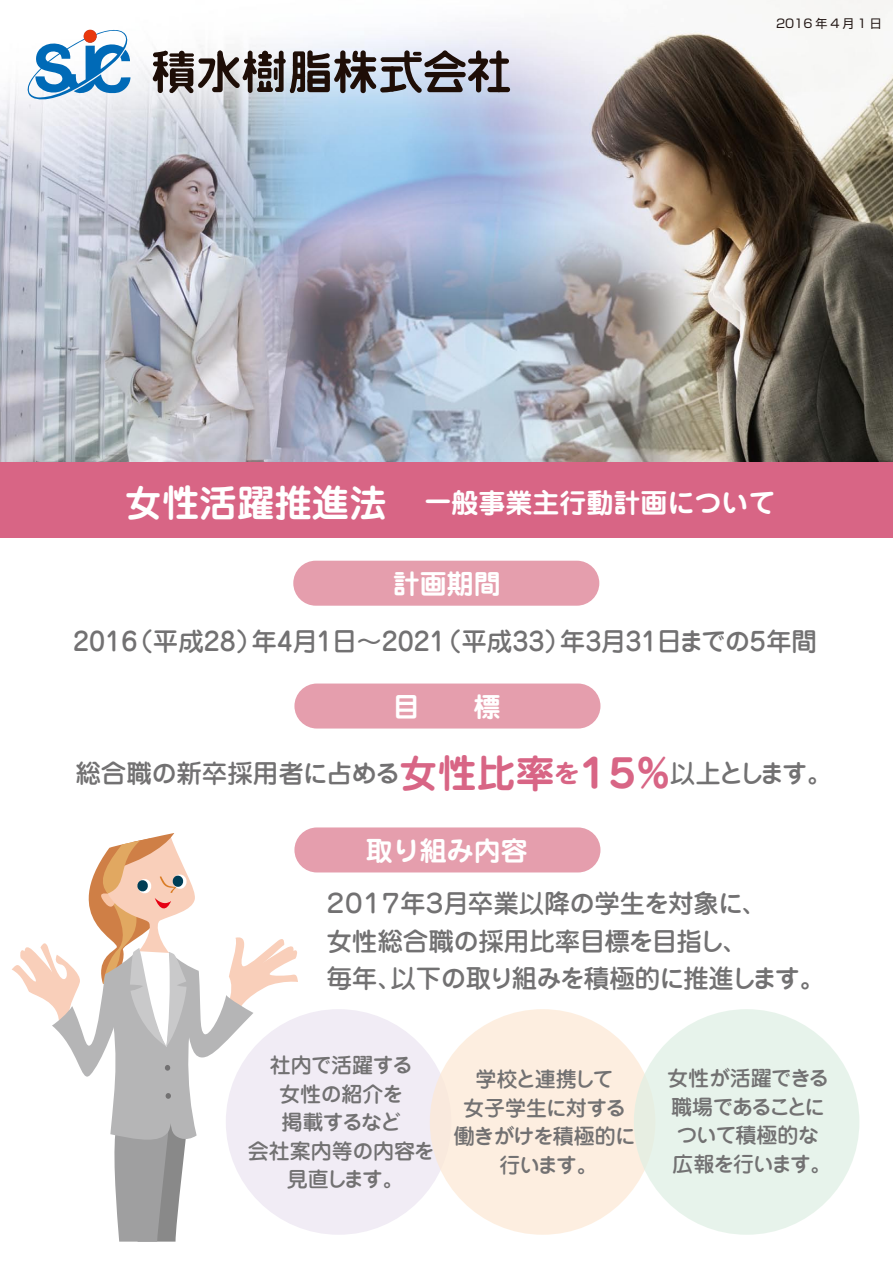
<style>
.page{position:relative;width:893px;height:1263px;background:#fff}
.page>*{position:absolute;margin:0;border:0;box-sizing:border-box;transform-origin:0 0}
.t1{font:700 27px "Jun 501 Pro";color:#fff}
.t2{font:500 25.5px/37.5px "Jun 34 Pro";letter-spacing:-.02em;color:#727172}
.t3{font:500 25.5px "Jun 34 Pro";color:#727172}
.t4{font:500 21px/28.5px "Jun 34 Pro";letter-spacing:-.035em;color:#727172;text-align:center}
.t5{font:500 21px/28.5px "Jun 34 Pro";letter-spacing:-.055em;color:#727172;text-align:center}
.t6{font:12px "Shin Go Pro";letter-spacing:.25em;color:#231815}
.s1{font-size:37.5px}
.s2{font-family:"Jun 501 Pro";font-weight:700;font-size:39px;color:#d86585}
.s3{font-family:"Jun 501 Pro";font-weight:700;color:#d86585}
</style>
<div class="page">
<div style="left:226px;top:1009px;width:225px;height:226px;background:#f1ecf5;border-radius:50%"></div>
<div style="left:430px;top:1009px;width:225px;height:226px;background:#fdeee0;border-radius:50%"></div>
<div style="left:634px;top:1009px;width:225px;height:226px;background:#e7f3eb;border-radius:50%"></div>
<img style="left:0;top:0;width:893px;height:462px">
<div style="left:496px;top:50px;width:5px;height:42px;background:#1e0e07;border-radius:3px"></div>
<div style="left:487px;top:87px;width:23px;height:5px;background:#1e0e07;border-radius:3px"></div>
<div style="left:489px;top:59px;width:20px;height:5px;background:#1e0e07;border-radius:3px"></div>
<svg style="left:152px;top:50px;width:337px;height:43px;background:#848183"></svg>
<svg style="left:24px;top:26px;width:106px;height:74px"></svg>
<div style="left:84px;top:30px;width:13px;height:13px;background:#e8380d;border-radius:50%"></div>
<div style="left:0;top:462px;width:893px;height:75px;background:#d86585"></div>
<div style="left:293px;top:561px;width:306px;height:45px;background:#e59ead;border-radius:22px"></div>
<div style="left:294px;top:683px;width:306px;height:45px;background:#e59ead;border-radius:22px"></div>
<div style="left:294px;top:827px;width:306px;height:45px;background:#e59ead;border-radius:22px"></div>
<svg style="left:12px;top:833px;width:287px;height:408px"></svg>
<p class="t6" style="left:776px;top:14px;width:107px">2016年4月1日</p>
<p class="t1" style="left:125px;top:481px;width:652px"><span class="s1">女性活躍推進法　</span>一般事業主行動計画について</p>
<p class="t1" style="left:393px;top:562px;width:109px">計画期間</p>
<p class="t3" style="left:73px;top:621px;width:745px">2016（平成28）年4月1日～2021（平成33）年3月31日までの5年間</p>
<p class="t1" style="left:393px;top:685px;width:109px">目　　標</p>
<p class="t2" style="left:75px;top:752px;width:759px">総合職の新卒採用者に占める<span class="s2">女性比率</span><span class="s3">を</span><span class="s2">１５％</span>以上とします。</p>
<p class="t1" style="left:366px;top:829px;width:163px">取り組み内容</p>
<p class="t2" style="left:323px;top:882px;width:504px">２０１７年３月卒業以降の学生を対象に、<br>女性総合職の採用比率目標を目指し、<br>毎年、以下の取り組みを積極的に推進します。</p>
<p class="t4" style="left:248px;top:1049px;width:189px">社内で活躍する<br>女性の紹介を<br>掲載するなど<br>会社案内等の内容を見直します。</p>
<p class="t5" style="left:454px;top:1063px;width:183px">学校と連携して<br>女子学生に対する働きがけを積極的に行います。</p>
<p class="t4" style="left:667px;top:1062px;width:166px;text-align:left">女性が活躍できる職場であることについて積極的な広報を行います。</p>
</div>
